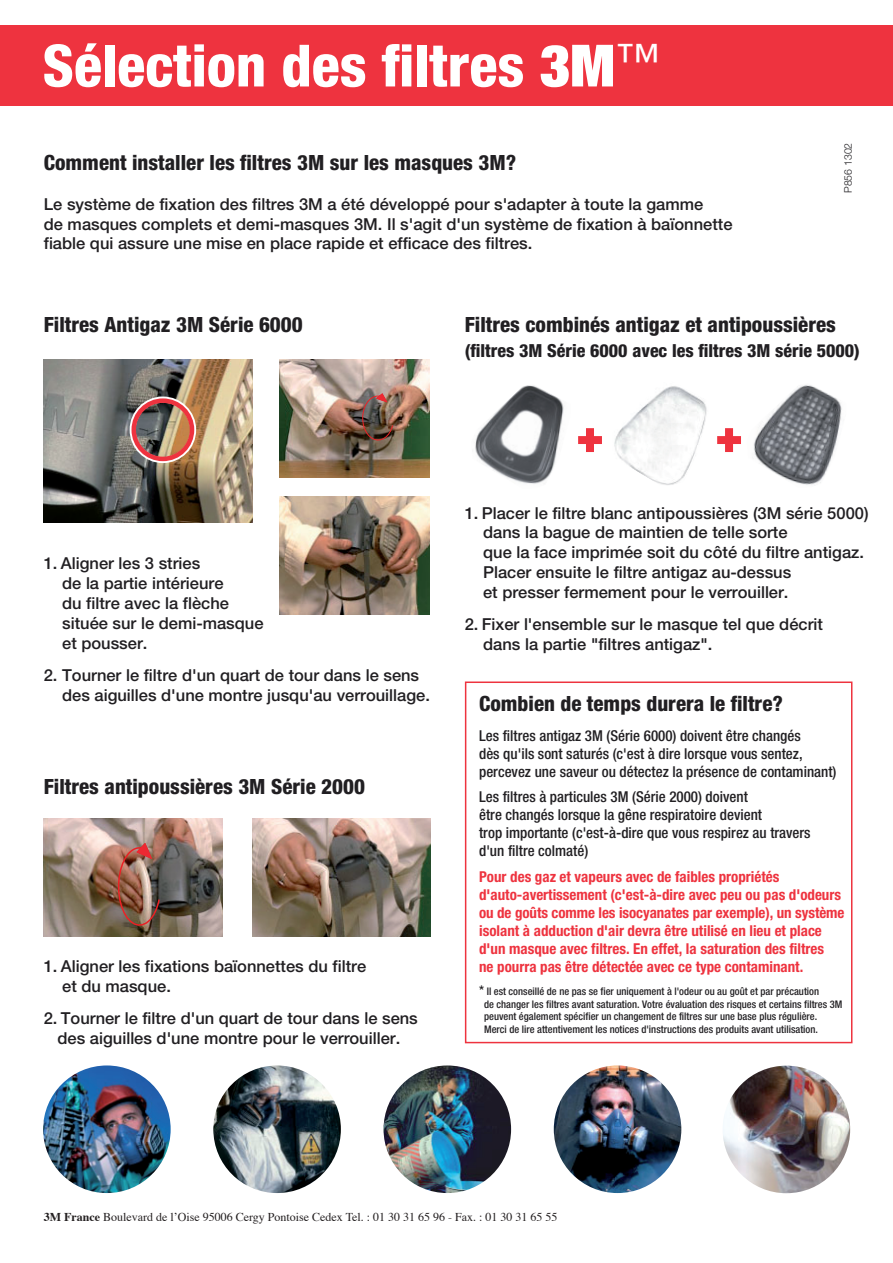
<style>
.page{position:relative;width:893px;height:1263px;background:#fff}
.page>*{position:absolute;margin:0;border:0;box-sizing:border-box;transform-origin:0 0}
.t1{font:800 condensed 58.35px "Helvetica Neue";color:#fff}
.t2{font:800 condensed 21px "Helvetica Neue";color:#211f22}
.t3{font:800 condensed 18px "Helvetica Neue";color:#211f22}
.t4{font:500 16.5px/19.8px "Helvetica Neue";color:#211f22}
.t5{font:500 condensed 15px/18px "Helvetica Neue";color:#211f22}
.t6{font:700 condensed 15px/18px "Helvetica Neue";color:#ee333f}
.t7{font:12px "Times";color:#231f20}
.t8{font:500 condensed 10.5px/12.6px "Helvetica Neue";color:#211f22}
.t9{font:300 10.5px "Helvetica Neue";color:#211f22}
.s1{font-weight:900;font-stretch:expanded}
.s2{font-size:13.5px}
.s3{font-weight:700}
</style>
<div class="page">
<div style="left:0;top:26px;width:893px;height:80px;background:#ee333f"></div>
<img style="left:44px;top:359px;width:208px;height:163px">
<div style="left:130px;top:396px;width:66px;height:67px;border:6px solid #fff;border-radius:50%"></div>
<div style="left:131px;top:398px;width:63px;height:63px;border:4px solid #ee333f;border-radius:50%"></div>
<img style="left:279px;top:359px;width:151px;height:118px">
<img style="left:279px;top:497px;width:151px;height:117px">
<img style="left:44px;top:819px;width:178px;height:117px">
<img style="left:252px;top:819px;width:179px;height:117px">
<div style="left:465px;top:681px;width:387px;height:362px;border:2px solid #ee333f"></div>
<img style="left:475px;top:385px;width:89px;height:99px">
<img style="left:617px;top:386px;width:90px;height:99px">
<img style="left:752px;top:385px;width:90px;height:100px">
<svg style="left:578px;top:428px;width:163px;height:24px"></svg>
<img style="left:360px;top:393px;width:33px;height:51px">
<img style="left:114px;top:842px;width:47px;height:90px">
<img style="left:384px;top:1065px;width:127px;height:128px;border-radius:50%">
<img style="left:554px;top:1065px;width:127px;height:128px;border-radius:50%">
<img style="left:213px;top:1065px;width:128px;height:128px;border-radius:50%">
<img style="left:43px;top:1065px;width:128px;height:128px;border-radius:50%">
<img style="left:723px;top:1066px;width:127px;height:127px;border-radius:50%">
<h1 class="t1" style="left:43px;top:30px;width:619px">Sélection des filtres <span class="s1">3M</span><sup>™</sup></h1>
<p class="t2" style="left:44px;top:150px;width:474px">Comment installer les filtres 3M sur les masques 3M?</p>
<p class="t4" style="left:44px;top:194px;width:690px">Le système de fixation des filtres 3M a été développé pour s'adapter à toute la gamme<br>de masques complets et demi-masques 3M. Il s'agit d'un système de fixation à baïonnette fiable qui assure une mise en place rapide et efficace des filtres.</p>
<p class="t9" style="left:842px;top:193px;width:52px;rotate:-90deg">P856 1302</p>
<p class="t2" style="left:44px;top:311px;width:260px">Filtres Antigaz 3M Série 6000</p>
<p class="t2" style="left:465px;top:311px;width:373px">Filtres combinés antigaz et antipoussières</p>
<p class="t3" style="left:465px;top:339px;width:397px">(filtres 3M Série 6000 avec les filtres 3M série 5000)</p>
<p class="t4" style="left:62px;top:553px;width:203px;text-indent:-18px">1. Aligner les 3 stries<br>de la partie intérieure<br>du filtre avec la flèche située sur le demi-masque et pousser.</p>
<p class="t4" style="left:62px;top:665px;width:369px;text-indent:-18px">2. Tourner le filtre d'un quart de tour dans le sens des aiguilles d'une montre jusqu'au verrouillage.</p>
<p class="t2" style="left:44px;top:773px;width:323px">Filtres antipoussières 3M Série 2000</p>
<p class="t4" style="left:62px;top:956px;width:306px;text-indent:-18px">1. Aligner les fixations baïonnettes du filtre et du masque.</p>
<p class="t4" style="left:44px;top:1008px;width:376px;text-align:center">2. Tourner le filtre d'un quart de tour dans le sens des aiguilles d'une montre pour le verrouiller.</p>
<p class="t4" style="left:483px;top:503px;width:387px;text-indent:-18px">1. Placer le filtre blanc antipoussières (3M série 5000) dans la bague de maintien de telle sorte<br>que la face imprimée soit du côté du filtre antigaz.<br>Placer ensuite le filtre antigaz au-dessus<br>et presser fermement pour le verrouiller.</p>
<p class="t4" style="left:483px;top:614px;width:341px;text-indent:-18px">2. Fixer l'ensemble sur le masque tel que décrit dans la partie "filtres antigaz".</p>
<p class="t2" style="left:479px;top:690px;width:305px">Combien de temps durera le filtre?</p>
<p class="t5" style="left:479px;top:726px;width:359px">Les filtres antigaz 3M (Série 6000) doivent être changés<br>dès qu'ils sont saturés (c'est à dire lorsque vous sentez, percevez une saveur ou détectez la présence de contaminant)</p>
<p class="t5" style="left:479px;top:787px;width:333px">Les filtres à particules 3M (Série 2000) doivent<br>être changés lorsque la gêne respiratoire devient<br>trop importante (c'est-à-dire que vous respirez au travers d'un filtre colmaté)</p>
<p class="t6" style="left:479px;top:867px;width:367px">Pour des gaz et vapeurs avec de faibles propriétés d'auto-avertissement (c'est-à-dire avec peu ou pas d'odeurs ou de goûts comme les isocyanates par exemple), un système isolant à adduction d'air devra être utilisé en lieu et place d'un masque avec filtres. En effet, la saturation des filtres<br>ne pourra pas être détectée avec ce type contaminant.</p>
<p class="t8" style="left:484px;top:985px;width:360px;text-indent:-5px"><span class="s2">*</span> Il est conseillé de ne pas se fier uniquement à l'odeur ou au goût et par précaution<br>de changer les filtres avant saturation. Votre évaluation des risques et certains filtres 3M peuvent également spécifier un changement de filtres sur une base plus régulière.<br>Merci de lire attentivement les notices d'instructions des produits avant utilisation.</p>
<p class="t7" style="left:44px;top:1205px;width:515px"><span class="s3">3M France</span> Boulevard de l’Oise 95006 Cergy Pontoise Cedex Tel. : 01 30 31 65 96 - Fax. : 01 30 31 65 55</p>
</div>
